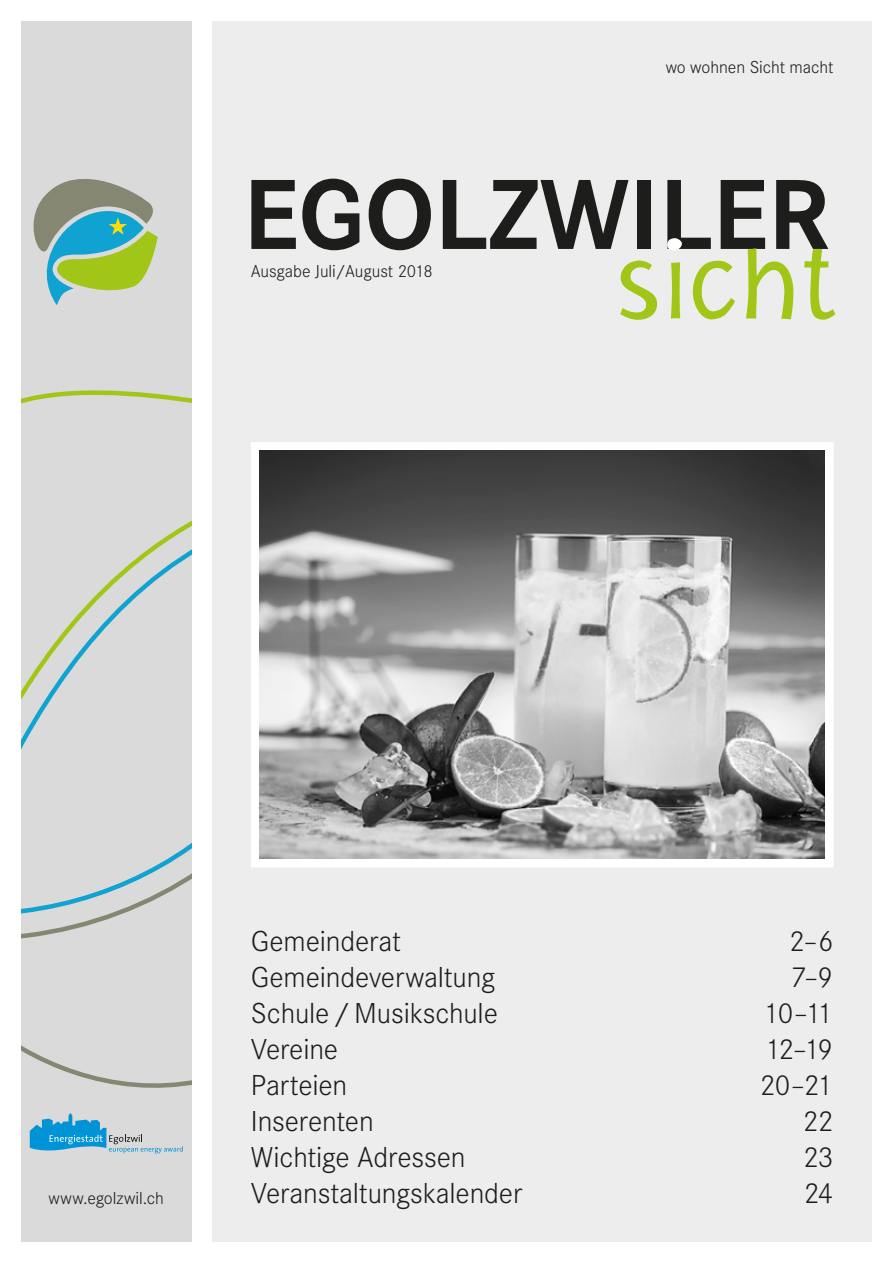
<style>
.page{position:relative;width:893px;height:1263px;background:#fff}
.page>*{position:absolute;margin:0;border:0;box-sizing:border-box;transform-origin:0 0}
.t1{font:300 111.3px "Jacoby ICG";color:#fff}
.t2{font:700 103.35px "Corporate S";color:#1d1d1b}
.t3{font:300 103.35px "Jacoby ICG";letter-spacing:.005em;color:#a2c617}
.t4{font:300 30px "Corporate S";letter-spacing:-.005em;color:#1d1d1b}
.t5{font:300 18px "Corporate S";letter-spacing:-.005em;color:#1d1d1b}
</style>
<div class="page">
<div style="left:21px;top:21px;width:170px;height:1221px;background:#dadada"></div>
<svg style="left:21px;top:390px;width:170px;height:14px"></svg>
<svg style="left:21px;top:521px;width:170px;height:567px"></svg>
<div style="left:213px;top:21px;width:659px;height:1221px;background:#ededed"></div>
<svg style="left:34px;top:179px;width:124px;height:126px"></svg>
<svg style="left:30px;top:1113px;width:153px;height:40px"></svg>
<div style="left:251px;top:442px;width:582px;height:425px;background:#fff"></div>
<img style="left:259px;top:451px;width:566px;height:408px">
<p class="t5" style="left:666px;top:57px;width:169px">wo wohnen Sicht macht</p>
<h2 class="t2" style="left:243px;top:155px;width:587px">EGOLZWILER</h2>
<h1 class="t1" style="left:660px;top:147px;width:30px">.</h1>
<h2 class="t3" style="left:614px;top:222px;width:228px">sicht</h2>
<p class="t5" style="left:251px;top:261px;width:184px">Ausgabe Juli/August 2018</p>
<p class="t5" style="left:49px;top:1188px;width:117px">www.egolzwil.ch</p>
<p class="t4" style="left:251px;top:925px;width:152px">Gemeinderat</p>
<p class="t4" style="left:789px;top:925px;width:46px">2–6</p>
<p class="t4" style="left:251px;top:961px;width:246px">Gemeindeverwaltung</p>
<p class="t4" style="left:790px;top:961px;width:45px">7–9</p>
<p class="t4" style="left:251px;top:997px;width:249px">Schule/Musikschule</p>
<p class="t4" style="left:764px;top:997px;width:71px">10–11</p>
<p class="t4" style="left:251px;top:1033px;width:89px">Vereine</p>
<p class="t4" style="left:766px;top:1033px;width:69px">12–19</p>
<p class="t4" style="left:251px;top:1069px;width:98px">Parteien</p>
<p class="t4" style="left:760px;top:1069px;width:75px">20–21</p>
<p class="t4" style="left:251px;top:1105px;width:124px">Inserenten</p>
<p class="t4" style="left:803px;top:1105px;width:32px">22</p>
<p class="t4" style="left:251px;top:1141px;width:216px">Wichtige Adressen</p>
<p class="t4" style="left:803px;top:1141px;width:32px">23</p>
<p class="t4" style="left:251px;top:1177px;width:273px">Veranstaltungskalender</p>
<p class="t4" style="left:804px;top:1177px;width:31px">24</p>
</div>
